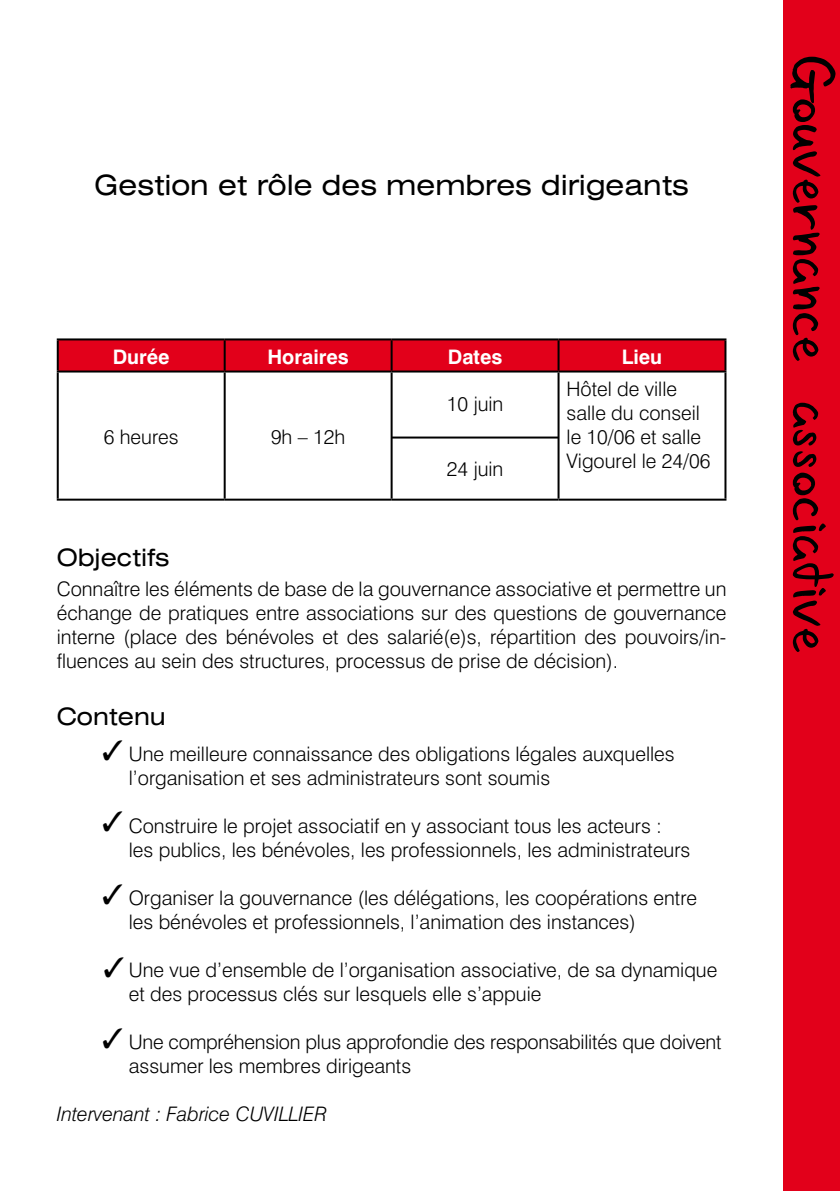
<style>
.page{position:relative;width:840px;height:1191px;background:#fff}
.page>*{position:absolute;margin:0;border:0;box-sizing:border-box;transform-origin:0 0}
.t1{font:72px "Chabinho 2008 v 2.0";color:#000}
.t2{font:expanded 28px "Swiss 721 BT";color:#000}
.t3{font:expanded 24px "Swiss 721 BT";color:#000}
.t4{font:300 20px/24px "Swiss 721 BT";color:#000}
.t5{font:italic 300 20px "Swiss 721 BT";color:#000}
.t6{font:700 20px "Swiss 721 BT";color:#fff}
</style>
<div class="page">
<div style="left:782px;top:0;width:57px;height:1191px;background:#e2001a"></div>
<div style="left:59px;top:340px;width:665px;height:30px;background:#e2001a"></div>
<hr style="left:223px;top:340px;width:2px;height:30px;background:#000">
<hr style="left:390px;top:340px;width:2px;height:30px;background:#000">
<hr style="left:557px;top:340px;width:2px;height:30px;background:#000">
<hr style="left:57px;top:370px;width:167px;height:2px;background:#000">
<hr style="left:224px;top:370px;width:167px;height:2px;background:#000">
<hr style="left:223px;top:372px;width:2px;height:126px;background:#000">
<hr style="left:391px;top:370px;width:167px;height:2px;background:#000">
<hr style="left:390px;top:372px;width:2px;height:126px;background:#000">
<hr style="left:558px;top:370px;width:168px;height:2px;background:#000">
<hr style="left:557px;top:372px;width:2px;height:126px;background:#000">
<hr style="left:57px;top:498px;width:167px;height:2px;background:#000">
<hr style="left:224px;top:498px;width:167px;height:2px;background:#000">
<hr style="left:558px;top:498px;width:168px;height:2px;background:#000">
<hr style="left:57px;top:338px;width:167px;height:2px;background:#000">
<hr style="left:57px;top:340px;width:2px;height:30px;background:#000">
<hr style="left:224px;top:338px;width:167px;height:2px;background:#000">
<hr style="left:391px;top:338px;width:167px;height:2px;background:#000">
<hr style="left:558px;top:338px;width:168px;height:2px;background:#000">
<hr style="left:724px;top:340px;width:2px;height:30px;background:#000">
<hr style="left:57px;top:372px;width:2px;height:126px;background:#000">
<hr style="left:391px;top:498px;width:167px;height:2px;background:#000">
<hr style="left:724px;top:372px;width:2px;height:126px;background:#000">
<hr style="left:391px;top:436px;width:167px;height:2px;background:#000">
<h2 class="t2" style="left:94px;top:168px;width:595px">Gestion et rôle des membres dirigeants</h2>
<p class="t6" style="left:113px;top:344px;width:58px">Durée</p>
<p class="t6" style="left:267px;top:344px;width:83px">Horaires</p>
<p class="t6" style="left:447px;top:344px;width:56px">Dates</p>
<p class="t6" style="left:621px;top:344px;width:42px">Lieu</p>
<p class="t4" style="left:104px;top:424px;width:76px">6 heures</p>
<p class="t4" style="left:271px;top:424px;width:76px">9h – 12h</p>
<p class="t4" style="left:446px;top:392px;width:58px">10 juin</p>
<p class="t4" style="left:446px;top:457px;width:58px">24 juin</p>
<p class="t4" style="left:566px;top:376px;width:145px">Hôtel de ville salle du conseil le 10/06 et salle<br>Vigourel le 24/06</p>
<p class="t3" style="left:57px;top:543px;width:114px">Objectifs</p>
<p class="t4" style="left:57px;top:576px;width:671px;text-align:justify">Connaître les éléments de base de la gouvernance associative et permettre un échange de pratiques entre associations sur des questions de gouvernance interne (place des bénévoles et des salarié(e)s, répartition des pouvoirs/in&shy;fluences au sein des structures, processus de prise de décision).</p>
<p class="t3" style="left:57px;top:702px;width:110px">Contenu</p>
<p class="t4" style="left:129px;top:741px;width:547px">Une meilleure connaissance des obligations légales auxquelles l’organisation et ses administrateurs sont soumis</p>
<p class="t4" style="left:129px;top:813px;width:562px">Construire le projet associatif en y associant tous les acteurs : les publics, les bénévoles, les professionnels, les administrateurs</p>
<p class="t4" style="left:57px;top:885px;width:45px">O</p>
<p class="t4" style="left:129px;top:885px;width:569px;text-indent:15px">rganiser la gouvernance (les délégations, les coopérations entre les bénévoles et professionnels, l’animation des instances)</p>
<p class="t4" style="left:129px;top:957px;width:589px">Une vue d’ensemble de l’organisation associative, de sa dynamique et des processus clés sur lesquels elle s’appuie</p>
<p class="t4" style="left:129px;top:1029px;width:594px">Une compréhension plus approfondie des responsabilités que doivent assumer les membres dirigeants</p>
<p class="t5" style="left:57px;top:1101px;width:272px">Intervenant : Fabrice CUVILLIER</p>
<h1 class="t1" style="left:856px;top:57px;width:598px;rotate:90deg">Gouvernance associative</h1>
</div>
